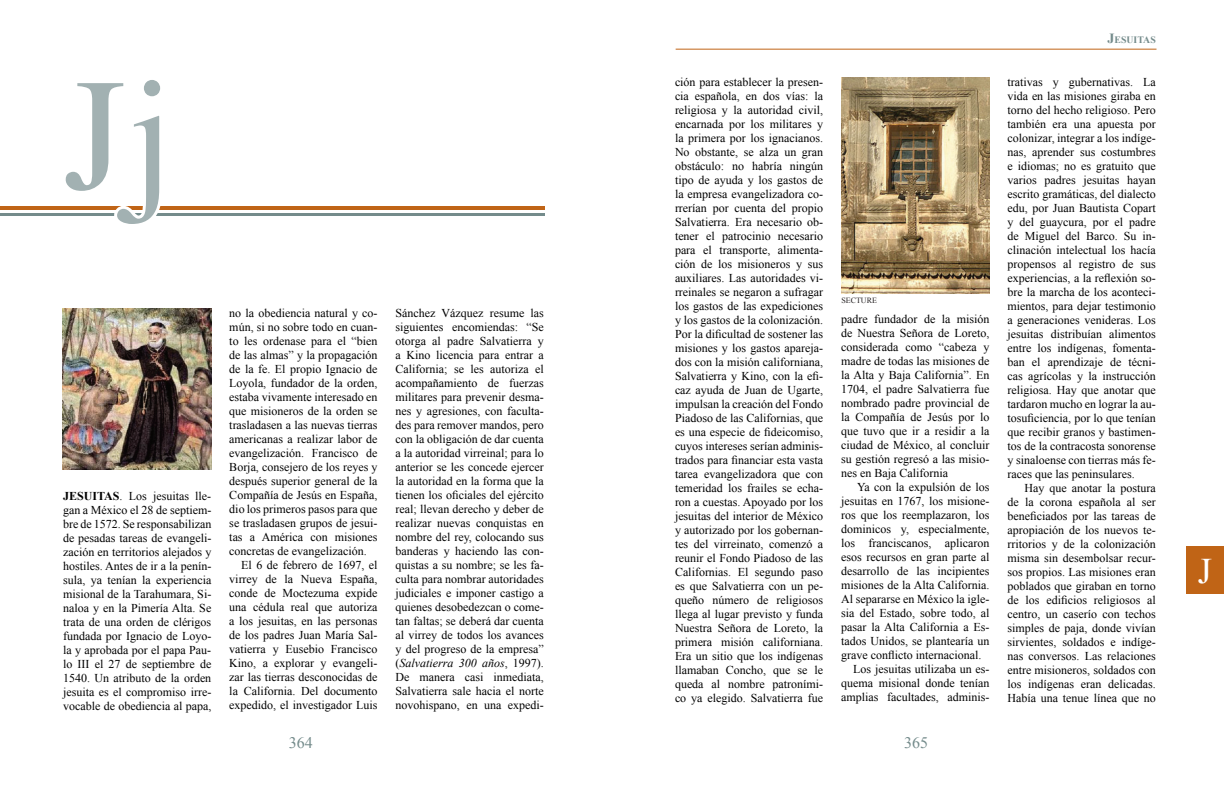
<style>
.page{position:relative;width:1224px;height:792px;background:#fff}
.page>*{position:absolute;margin:0;border:0;box-sizing:border-box;transform-origin:0 0}
.t1{font:160px "Times";color:#a2b1b2}
.t2{font:36px "Times New Roman";color:#fff}
.t3{font:16px "Times New Roman";color:#748b8b}
.t4{font:12px/14px "Times New Roman";color:#000;text-align:justify}
.t5{font:700 9.8px "Times New Roman";color:#748b8b}
.t6{font:8px "Times New Roman";color:#231f20}
.s1{font-weight:700}
.s2{font-style:italic}
.s3{font-size:14px}
</style>
<div class="page">
<hr style="left:676px;top:49px;width:480px;height:1px;background:#c06416">
<div style="left:1186px;top:547px;width:38px;height:47px;background:#c06416"></div>
<hr style="left:0;top:207px;width:544px;height:3px;background:#c06416">
<hr style="left:0;top:214px;width:544px;height:2px;background:#748b8b">
<svg style="left:58px;top:206px;width:110px;height:10px"></svg>
<img style="left:841px;top:78px;width:149px;height:215px">
<img style="left:63px;top:309px;width:148px;height:161px">
<h1 class="t1" style="left:64px;top:-14px;width:108px">Jj</h1>
<p class="t4" style="left:63px;top:488px;width:150px"><span class="s1">JESUITAS</span>. Los jesuitas lle&shy;gan a México el 28 de septiem&shy;bre de 1572. Se responsabilizan de pesadas tareas de evangeli&shy;zación en territorios alejados y hostiles. Antes de ir a la penín&shy;sula, ya tenían la experiencia misional de la Tarahumara, Si&shy;naloa y en la Pimería Alta. Se trata de una orden de clérigos fundada por Ignacio de Loyo&shy;la y aprobada por el papa Pau&shy;lo iii el 27 de septiembre de 1540. Un atributo de la orden jesuita es el compromiso irre&shy;vocable de obediencia al papa,</p>
<p class="t4" style="left:229px;top:306px;width:150px">no la obediencia natural y co-</p>
<p class="t4" style="left:229px;top:320px;width:150px">mún, si no sobre todo en cuan-</p>
<p class="t4" style="left:229px;top:334px;width:150px">to les ordenase para el “bien</p>
<p class="t4" style="left:229px;top:348px;width:150px">de las almas” y la propagación</p>
<p class="t4" style="left:229px;top:362px;width:150px">de la fe. El propio Ignacio de</p>
<p class="t4" style="left:229px;top:376px;width:150px">Loyola, fundador de la orden,</p>
<p class="t4" style="left:229px;top:390px;width:150px">estaba vivamente interesado en</p>
<p class="t4" style="left:229px;top:404px;width:150px">que misioneros de la orden se</p>
<p class="t4" style="left:229px;top:418px;width:150px">trasladasen a las nuevas tierras</p>
<p class="t4" style="left:229px;top:432px;width:150px">americanas a realizar labor de</p>
<p class="t4" style="left:229px;top:446px;width:150px">evangelización. Francisco de</p>
<p class="t4" style="left:229px;top:460px;width:150px">Borja, consejero de los reyes y</p>
<p class="t4" style="left:229px;top:474px;width:150px">después superior general de la</p>
<p class="t4" style="left:229px;top:488px;width:150px">Compañía de Jesús en España,</p>
<p class="t4" style="left:229px;top:502px;width:150px">dio los primeros pasos para que</p>
<p class="t4" style="left:229px;top:516px;width:150px">se trasladasen grupos de jesui-</p>
<p class="t4" style="left:229px;top:530px;width:150px">tas a América con misiones</p>
<p class="t4" style="left:229px;top:544px;width:139px">concretas de evangelización.</p>
<p class="t4" style="left:241px;top:558px;width:138px">El 6 de febrero de 1697, el</p>
<p class="t4" style="left:229px;top:572px;width:150px">virrey de la Nueva España,</p>
<p class="t4" style="left:229px;top:586px;width:150px">conde de Moctezuma expide</p>
<p class="t4" style="left:229px;top:600px;width:150px">una cédula real que autoriza</p>
<p class="t4" style="left:229px;top:614px;width:150px">a los jesuitas, en las personas</p>
<p class="t4" style="left:229px;top:628px;width:150px">de los padres Juan María Sal-</p>
<p class="t4" style="left:229px;top:642px;width:150px">vatierra y Eusebio Francisco</p>
<p class="t4" style="left:229px;top:656px;width:150px">Kino, a explorar y evangeli-</p>
<p class="t4" style="left:229px;top:670px;width:150px">zar las tierras desconocidas de</p>
<p class="t4" style="left:229px;top:684px;width:150px">la California. Del documento</p>
<p class="t4" style="left:229px;top:698px;width:150px">expedido, el investigador Luis</p>
<p class="t4" style="left:396px;top:306px;width:150px">Sánchez Vázquez resume las siguientes encomiendas: “Se otorga al padre Salvatierra y a Kino licencia para entrar a California; se les autoriza el acompañamiento de fuerzas militares para prevenir desma&shy;nes y agresiones, con faculta&shy;des para remover mandos, pero con la obligación de dar cuenta a la autoridad virreinal; para lo anterior se les concede ejercer la autoridad en la forma que la tienen los oficiales del ejército real; llevan derecho y deber de realizar nuevas conquistas en nombre del rey, colocando sus banderas y haciendo las con&shy;quistas a su nombre; se les fa&shy;culta para nombrar autoridades judiciales e imponer castigo a quienes desobedezcan o come&shy;tan faltas; se deberá dar cuenta al virrey de todos los avances y del progreso de la empresa” (<span class="s2">Salvatierra 300 años</span>, 1997).<br>De manera casi inmediata, Salvatierra sale hacia el norte novohispano, en una expedi-</p>
<p class="t4" style="left:675px;top:75px;width:150px">ción para establecer la presen&shy;cia española, en dos vías: la religiosa y la autoridad civil, encarnada por los militares y la primera por los ignacianos.<br>No obstante, se alza un gran obstáculo: no habría ningún tipo de ayuda y los gastos de la empresa evangelizadora co&shy;rrerían por cuenta del propio Salvatierra. Era necesario ob&shy;tener el patrocinio necesario para el transporte, alimenta&shy;ción de los misioneros y sus auxiliares. Las autoridades vi&shy;rreinales se negaron a sufragar los gastos de las expediciones y los gastos de la colonización.<br>Por la dificultad de sostener las misiones y los gastos apareja&shy;dos con la misión californiana, Salvatierra y Kino, con la efi&shy;caz ayuda de Juan de Ugarte, impulsan la creación del Fondo Piadoso de las Californias, que es una especie de fideicomiso, cuyos intereses serían adminis&shy;trados para financiar esta vasta tarea evangelizadora que con temeridad los frailes se echa&shy;ron a cuestas. Apoyado por los jesuitas del interior de México y autorizado por los gobernan&shy;tes del virreinato, comenzó a reunir el Fondo Piadoso de las Californias. El segundo paso es que Salvatierra con un pe&shy;queño número de religiosos llega al lugar previsto y funda Nuestra Señora de Loreto, la primera misión californiana.<br>Era un sitio que los indígenas llamaban Concho, que se le queda al nombre patroními&shy;co ya elegido. Salvatierra fue</p>
<p class="t6" style="left:841px;top:295px;width:11px">Secture</p>
<p class="t4" style="left:841px;top:312px;width:150px">padre fundador de la misión de Nuestra Señora de Loreto, considerada como “cabeza y madre de todas las misiones de la Alta y Baja California”. En 1704, el padre Salvatierra fue nombrado padre provincial de la Compañía de Jesús por lo que tuvo que ir a residir a la ciudad de México, al concluir su gestión regresó a las misio&shy;nes en Baja California</p>
<p class="t4" style="left:857px;top:480px;width:134px">Ya con la expulsión de los</p>
<p class="t4" style="left:841px;top:494px;width:150px">jesuitas en 1767, los misione-</p>
<p class="t4" style="left:841px;top:508px;width:150px">ros que los reemplazaron, los</p>
<p class="t4" style="left:841px;top:522px;width:150px">dominicos y, especialmente,</p>
<p class="t4" style="left:841px;top:536px;width:150px">los franciscanos, aplicaron</p>
<p class="t4" style="left:841px;top:550px;width:150px">esos recursos en gran parte al</p>
<p class="t4" style="left:841px;top:564px;width:150px">desarrollo de las incipientes</p>
<p class="t4" style="left:841px;top:578px;width:150px">misiones de la Alta California.</p>
<p class="t4" style="left:841px;top:592px;width:150px">Al separarse en México la igle-</p>
<p class="t4" style="left:841px;top:606px;width:150px">sia del Estado, sobre todo, al</p>
<p class="t4" style="left:841px;top:620px;width:150px">pasar la Alta California a Es-</p>
<p class="t4" style="left:841px;top:634px;width:150px">tados Unidos, se plantearía un</p>
<p class="t4" style="left:841px;top:648px;width:142px">grave conflicto internacional.</p>
<p class="t4" style="left:853px;top:662px;width:138px">Los jesuitas utilizaba un es-</p>
<p class="t4" style="left:841px;top:676px;width:150px">quema misional donde tenían</p>
<p class="t4" style="left:841px;top:690px;width:150px">amplias facultades, adminis-</p>
<h3 class="t3" style="left:289px;top:732px;width:25px">364</h3>
<h3 class="t3" style="left:904px;top:732px;width:25px">365</h3>
<p class="t5" style="left:1108px;top:33px;width:50px"><span class="s3">J</span>ESUITAS</p>
<p class="t4" style="left:1008px;top:75px;width:150px">trativas y gubernativas. La vida en las misiones giraba en torno del hecho religioso. Pero también era una apuesta por colonizar, integrar a los indíge&shy;nas, aprender sus costumbres e idiomas; no es gratuito que varios padres jesuitas hayan escrito gramáticas, del dialecto edu, por Juan Bautista Copart y del guaycura, por el padre de Miguel del Barco. Su in&shy;clinación intelectual los hacía propensos al registro de sus experiencias, a la reflexión so&shy;bre la marcha de los aconteci&shy;mientos, para dejar testimonio a generaciones venideras. Los jesuitas distribuían alimentos entre los indígenas, fomenta&shy;ban el aprendizaje de técni&shy;cas agrícolas y la instrucción religiosa. Hay que anotar que tardaron mucho en lograr la au&shy;tosuficiencia, por lo que tenían que recibir granos y bastimen&shy;tos de la contracosta sonorense y sinaloense con tierras más fe&shy;races que las peninsulares.</p>
<p class="t4" style="left:1008px;top:481px;width:150px;text-indent:17px">Hay que anotar la postura de la corona española al ser beneficiados por las tareas de apropiación de los nuevos te&shy;rritorios y de la colonización misma sin desembolsar recur&shy;sos propios. Las misiones eran poblados que giraban en torno de los edificios religiosos al centro, un caserío con techos simples de paja, donde vivían sirvientes, soldados e indíge&shy;nas conversos. Las relaciones entre misioneros, soldados con los indígenas eran delicadas.<br>Había una tenue línea que no</p>
<h2 class="t2" style="left:1198px;top:546px;width:16px">J</h2>
</div>
